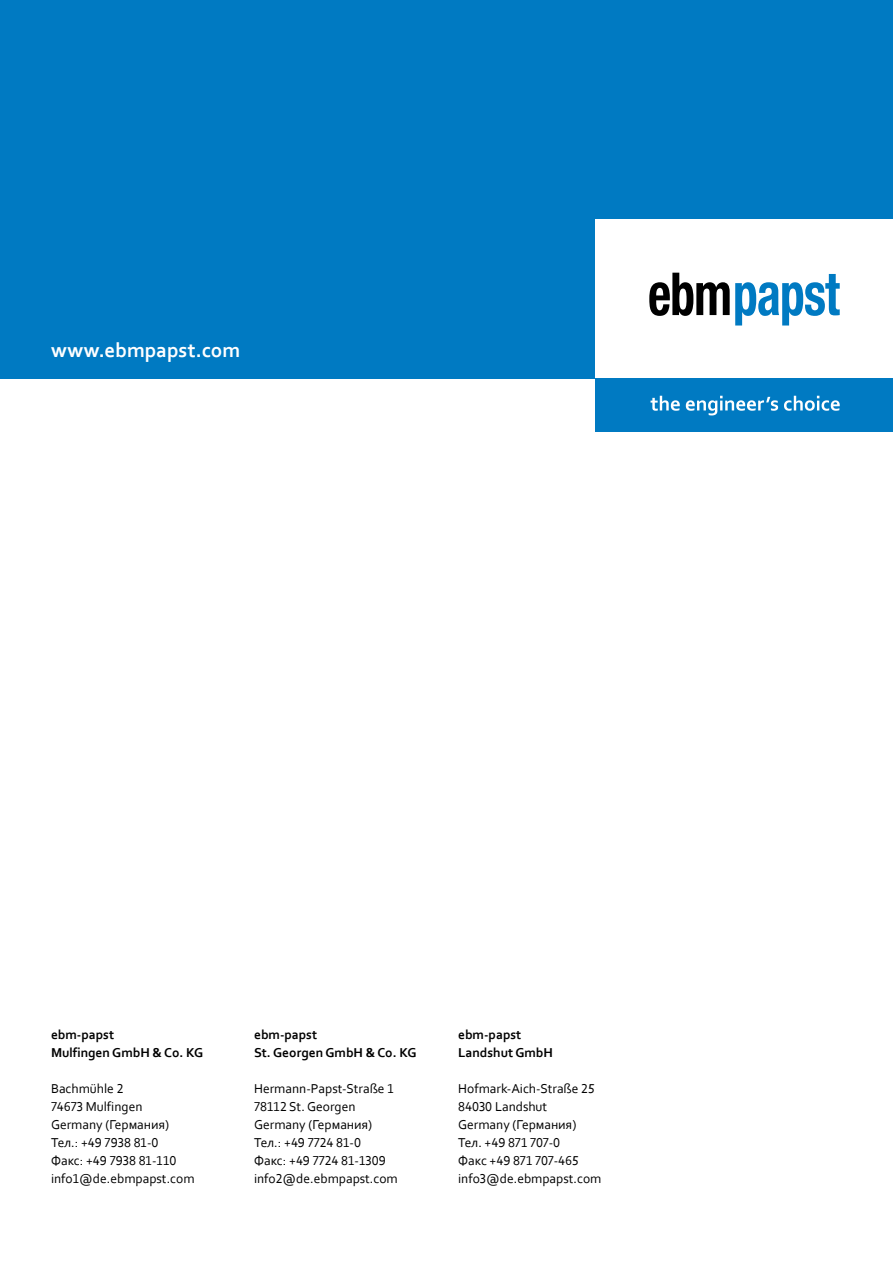
<style>
.page{position:relative;width:893px;height:1263px;background:#fff}
.page>*{position:absolute;margin:0;border:0;box-sizing:border-box;transform-origin:0 0}
.t1{font:700 21px "Corbel";color:#fff}
.t2{font:13.5px/18px "Corbel";color:#000}
.t3{font:700 13.5px/18px "Corbel";color:#000}
</style>
<div class="page">
<div style="left:0;top:0;width:893px;height:378px;background:#007ac2"></div>
<div style="left:595px;top:219px;width:298px;height:159px;background:#fff"></div>
<svg style="left:649px;top:273px;width:191px;height:52px"></svg>
<div style="left:595px;top:378px;width:298px;height:54px;background:#007ac2"></div>
<svg style="left:650px;top:396px;width:30px;height:15px"></svg>
<svg style="left:686px;top:396px;width:92px;height:19px"></svg>
<svg style="left:784px;top:396px;width:56px;height:15px"></svg>
<h1 class="t1" style="left:51px;top:337px;width:191px">www.ebmpapst.com</h1>
<p class="t3" style="left:51px;top:1025px;width:154px">ebm-papst<br>Mulfingen GmbH &amp; Co. KG</p>
<p class="t2" style="left:51px;top:1079px;width:145px">Bachmühle 2<br>74673 Mulfingen<br>Germany (Германия)<br>Тел.: +49 7938 81-0<br>Факс: +49 7938 81-110 info1@de.ebmpapst.com</p>
<p class="t3" style="left:254px;top:1025px;width:164px">ebm-papst<br>St. Georgen GmbH &amp; Co. KG</p>
<p class="t2" style="left:254px;top:1079px;width:145px">Hermann-Papst-Straße 1<br>78112 St. Georgen<br>Germany (Германия)<br>Тел.: +49 7724 81-0<br>Факс: +49 7724 81-1309 info2@de.ebmpapst.com</p>
<p class="t3" style="left:458px;top:1025px;width:96px">ebm-papst<br>Landshut GmbH</p>
<p class="t2" style="left:458px;top:1079px;width:145px">Hofmark-Aich-Straße 25<br>84030 Landshut<br>Germany (Германия)<br>Тел. +49 871 707-0<br>Факс +49 871 707-465 info3@de.ebmpapst.com</p>
</div>
